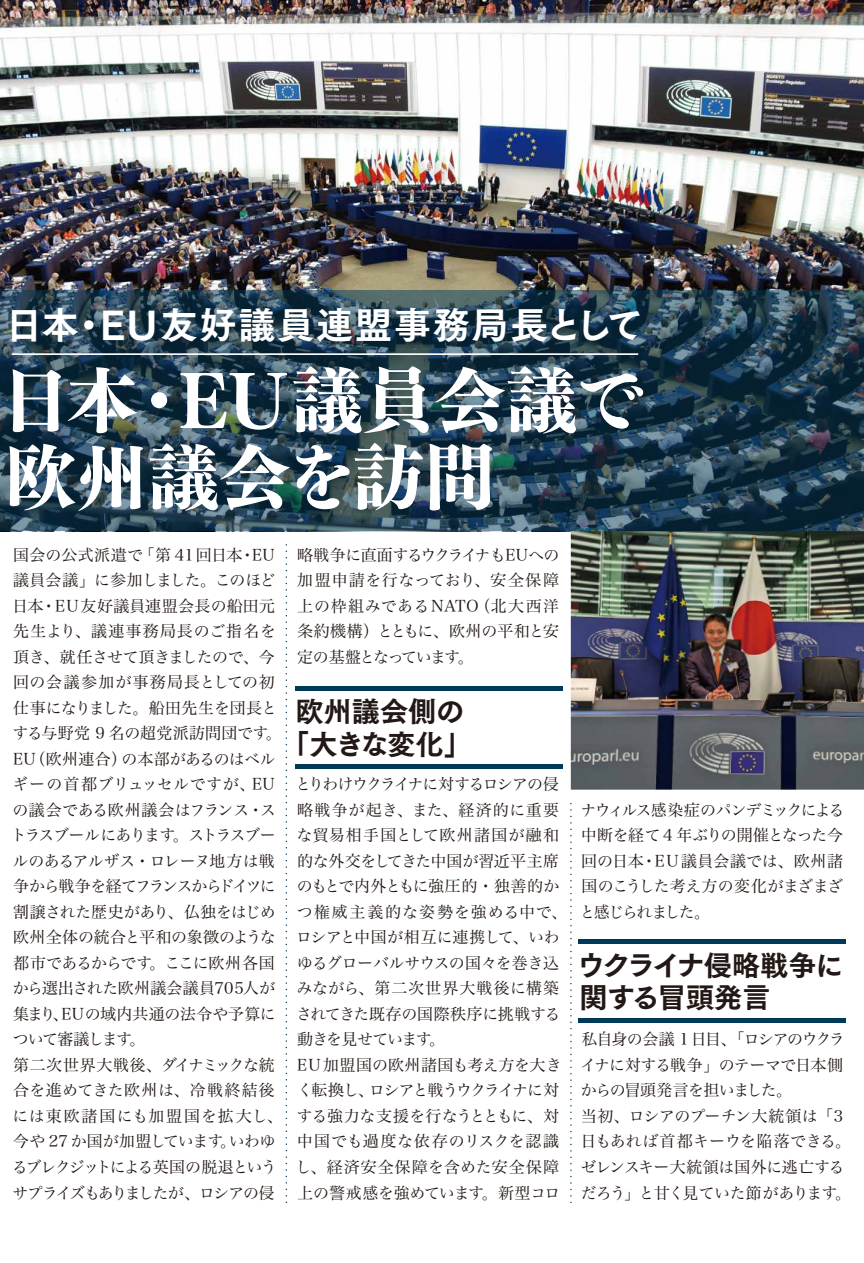
<style>
.page{position:relative;width:864px;height:1263px;background:#fff}
.page>*{position:absolute;margin:0;border:0;box-sizing:border-box;transform-origin:0 0}
.t1{font:800 71.4px/77.1px "Tsuku Min Pro";color:#fff}
.t2{font:37.05px "Tsuku Go Pro E";letter-spacing:.05em;color:#fff}
.t3{font:28.2px/33px "Tsuku Go Pro E";letter-spacing:-.015em;color:#221815;text-align:center}
.t4{font:15.9px/25.5px "Hira Min Pro W3";letter-spacing:-.015em;color:#221815;text-align:justify}
.t5{font:15.9px/25.5px "Hira Min Pro W3";letter-spacing:-.035em;color:#221815}
</style>
<div class="page">
<img style="left:0;top:0;width:863px;height:290px">
<svg style="left:0;top:290px;width:863px;height:241px;background:#264152"></svg>
<svg style="left:570px;top:810px;width:1px;height:393px"></svg>
<svg style="left:285px;top:545px;width:2px;height:658px"></svg>
<img style="left:570px;top:531px;width:293px;height:259px">
<hr style="left:578px;top:1018px;width:266px;height:4px;background:#003a59">
<hr style="left:295px;top:765px;width:267px;height:4px;background:#003a59">
<div style="left:578px;top:939px;width:266px;height:5px;background:#003a59"></div>
<hr style="left:295px;top:686px;width:267px;height:4px;background:#003a59">
<hr style="left:12px;top:353px;width:626px;height:2px;background:#fff">
<h2 class="t2" style="left:6px;top:292px;width:639px">日本・EU友好議員連盟事務局長として</h2>
<h1 class="t1" style="left:0;top:360px;width:646px">日本・EU議員会議で欧州議会を訪問</h1>
<p class="t4" style="left:11px;top:540px;width:273px;text-align:left">国会の公式派遣で「第 41回日本・EU議員会議」に参加しました。このほど日本・EU友好議員連盟会長の船田元先生より、議連事務局長のご指名を頂き、就任させて頂きましたので、今回の会議参加が事務局長としての初仕事になりました。船田先生を団長とする与野党 9 名の超党派訪問団です。<br>EU（欧州連合）の本部があるのはベルギーの首都ブリュッセルですが、EUの議会である欧州議会はフランス・ストラスブールにあります。ストラスブールのあるアルザス・ロレーヌ地方は戦争から戦争を経てフランスからドイツに割譲された歴史があり、仏独をはじめ欧州全体の統合と平和の象徴のような都市であるからです。ここに欧州各国から選出された欧州議会議員705人が集まり、EUの域内共通の法令や予算について審議します。<br>第二次世界大戦後、ダイナミックな統合を進めてきた欧州は、冷戦終結後には東欧諸国にも加盟国を拡大し、今や 27 か国が加盟しています。いわゆるブレクジットによる英国の脱退というサプライズもありましたが、ロシアの侵</p>
<p class="t4" style="left:297px;top:540px;width:264px">略戦争に直面するウクライナもEUへの加盟申請を行なっており、安全保障上の枠組みであるNATO（北大西洋条約機構）とともに、欧州の平和と安定の基盤となっています。</p>
<h3 class="t3" style="left:281px;top:692px;width:192px">欧州議会側の「大きな変化」</h3>
<p class="t4" style="left:295px;top:770px;width:273px;text-align:left">とりわけウクライナに対するロシアの侵略戦争が起き、また、経済的に重要な貿易相手国として欧州諸国が融和的な外交をしてきた中国が習近平主席のもとで内外ともに強圧的・独善的かつ権威主義的な姿勢を強める中で、ロシアと中国が相互に連携して、いわゆるグローバルサウスの国々を巻き込みながら、第二次世界大戦後に構築されてきた既存の国際秩序に挑戦する動きを見せています。<br>EU加盟国の欧州諸国も考え方を大きく転換し、ロシアと戦うウクライナに対する強力な支援を行なうとともに、対中国でも過度な依存のリスクを認識し、経済安全保障を含めた安全保障上の警戒感を強めています。新型コロ</p>
<p class="t4" style="left:579px;top:796px;width:266px">ナウィルス感染症のパンデミックによる中断を経て 4 年ぶりの開催となった今回の日本・EU 議員会議では、欧州諸国のこうした考え方の変化がまざまざと感じられました。</p>
<h3 class="t3" style="left:577px;top:945px;width:268px;text-align:left">ウクライナ侵略戦争に関する冒頭発言</h3>
<p class="t5" style="left:580px;top:1025px;width:272px">私自身の会議 1 日目、「ロシアのウクライナに対する戦争」のテーマで日本側からの冒頭発言を担いました。<br>当初、ロシアのプーチン大統領は「3日もあれば首都キーウを陥落できる。ゼレンスキー大統領は国外に逃亡するだろう」と甘く見ていた節があります。</p>
</div>
